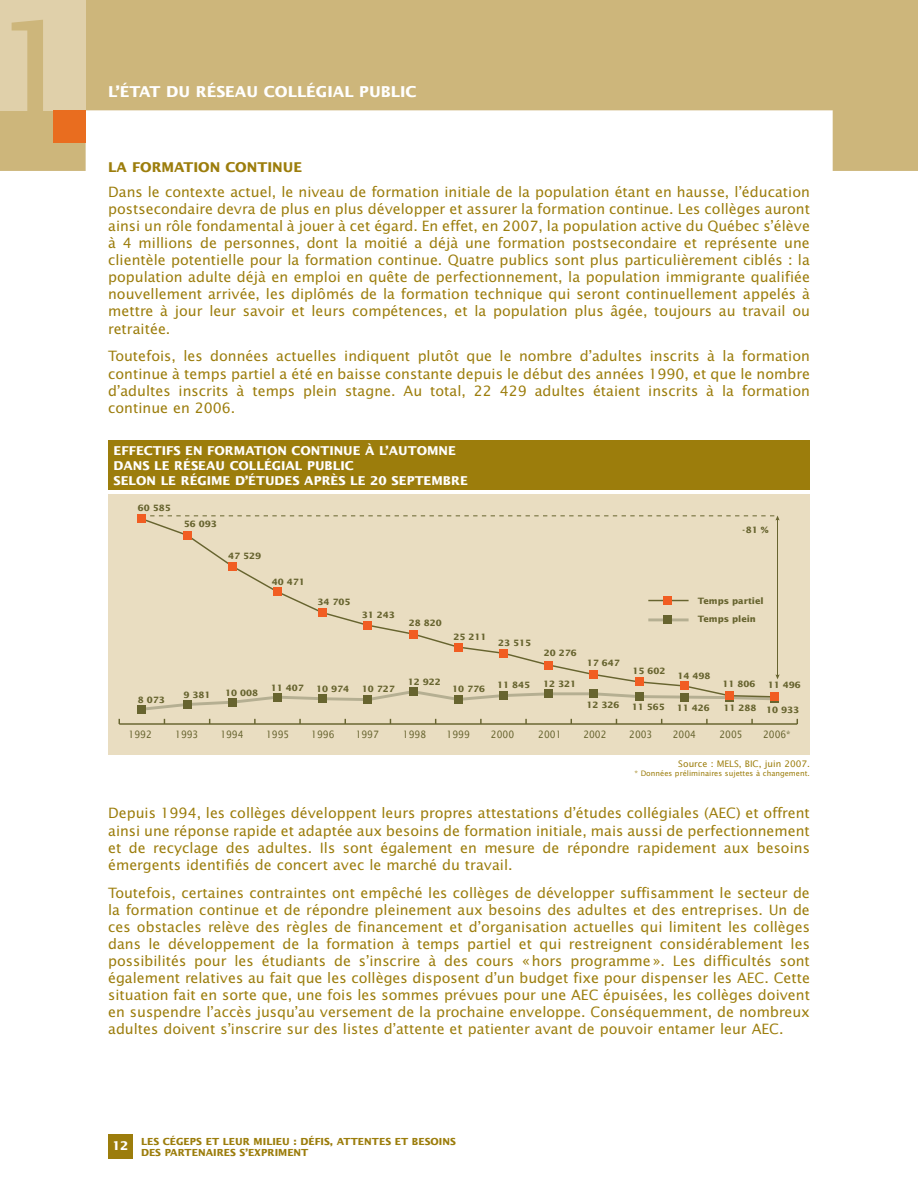
<style>
.page{position:relative;width:918px;height:1188px;background:#fff}
.page>*{position:absolute;margin:0;border:0;box-sizing:border-box;transform-origin:0 0}
.t1{font:163.8px "Lucida Sans";color:#cdb67b}
.t2{font:700 15px "Lucida Sans";color:#fff}
.t3{font:14.25px/17.1px "Lucida Sans";color:#9c7d0c;text-align:justify}
.t4{font:700 13.5px "Lucida Sans";color:#9c7d0c}
.t5{font:700 12.15px/14.5px "Lucida Sans";color:#fff}
.t6{font:10.2px "Lucida Sans";color:#67642f;scale:.9 1}
.t7{font:700 9.75px/11.7px "Lucida Sans";color:#9c7d0c}
.t8{font:9px "Lucida Sans";color:#9c7d0c}
.t9{font:700 8.7px "Lucida Sans";color:#67642f}
.t10{font:7.5px "Lucida Sans";color:#9c7d0c}
.s1{font-size:12px;color:#fff}
</style>
<div class="page">
<div style="left:108px;top:441px;width:702px;height:49px;background:#9c7d0c"></div>
<svg style="left:0;top:0;width:918px;height:171px;fill:#cdb67b"></svg>
<div style="left:0;top:0;width:86px;height:110px;background:#e0d0aa"></div>
<div style="left:53px;top:110px;width:33px;height:33px;background:#e96d1f"></div>
<div style="left:108px;top:1134px;width:25px;height:24px;background:#9c7d0c"></div>
<div style="left:108px;top:494px;width:702px;height:260px;background:#e9ddc1"></div>
<hr style="left:119px;top:723px;width:678px;height:2px;background:#67642f">
<div style="left:137px;top:705px;width:9px;height:9px;background:#67642f"></div>
<div style="left:137px;top:515px;width:9px;height:8px;background:#f15d22"></div>
<svg style="left:146px;top:515px;width:634px;height:196px"></svg>
<h1 class="t1" style="left:-16px;top:3px;width:105px">1</h1>
<p class="t2" style="left:108px;top:85px;width:310px">L’ÉTAT DU RÉSEAU COLLÉGIAL PUBLIC</p>
<p class="t4" style="left:108px;top:161px;width:195px">LA FORMATION CONTINUE</p>
<p class="t3" style="left:108px;top:184px;width:703px">Dans le contexte actuel, le niveau de formation initiale de la population étant en hausse, l’éducation postsecondaire devra de plus en plus développer et assurer la formation continue. Les collèges auront ainsi un rôle fondamental à jouer à cet égard. En effet, en 2007, la population active du Québec s’élève à 4 millions de personnes, dont la moitié a déjà une formation postsecondaire et représente une clientèle potentielle pour la formation continue. Quatre publics sont plus particulièrement ciblés : la population adulte déjà en emploi en quête de perfectionnement, la population immigrante qualifiée nouvellement arrivée, les diplômés de la formation technique qui seront continuellement appelés à mettre à jour leur savoir et leurs compétences, et la population plus âgée, toujours au travail ou retraitée.</p>
<p class="t3" style="left:108px;top:349px;width:703px">Toutefois, les données actuelles indiquent plutôt que le nombre d’adultes inscrits à la formation continue à temps partiel a été en baisse constante depuis le début des années 1990, et que le nombre d’adultes inscrits à temps plein stagne. Au total, 22 429 adultes étaient inscrits à la formation continue en 2006.</p>
<p class="t5" style="left:114px;top:444px;width:356px">EFFECTIFS EN FORMATION CONTINUE À L’AUTOMNE<br>DANS LE RÉSEAU COLLÉGIAL PUBLIC<br>SELON LE RÉGIME D’ÉTUDES APRÈS LE 20 SEPTEMBRE</p>
<p class="t9" style="left:138px;top:504px;width:34px">60 585</p>
<p class="t9" style="left:184px;top:520px;width:34px">56 093</p>
<p class="t9" style="left:228px;top:552px;width:34px">47 529</p>
<p class="t9" style="left:272px;top:578px;width:34px">40 471</p>
<p class="t9" style="left:318px;top:597px;width:34px">34 705</p>
<p class="t9" style="left:362px;top:611px;width:34px">31 243</p>
<p class="t9" style="left:138px;top:696px;width:28px">8 073</p>
<p class="t9" style="left:183px;top:691px;width:28px">9 381</p>
<p class="t9" style="left:225px;top:689px;width:34px">10 008</p>
<p class="t9" style="left:271px;top:684px;width:34px">11 407</p>
<p class="t9" style="left:316px;top:684px;width:34px">10 974</p>
<p class="t9" style="left:362px;top:684px;width:34px">10 727</p>
<p class="t9" style="left:742px;top:525px;width:28px">-81 %</p>
<p class="t9" style="left:409px;top:619px;width:34px">28 820</p>
<p class="t9" style="left:453px;top:633px;width:34px">25 211</p>
<p class="t9" style="left:408px;top:678px;width:34px">12 922</p>
<p class="t9" style="left:452px;top:685px;width:34px">10 776</p>
<p class="t9" style="left:498px;top:639px;width:34px">23 515</p>
<p class="t9" style="left:544px;top:649px;width:34px">20 276</p>
<p class="t9" style="left:497px;top:681px;width:34px">11 845</p>
<p class="t9" style="left:543px;top:679px;width:34px">12 321</p>
<p class="t9" style="left:698px;top:597px;width:67px">Temps partiel</p>
<p class="t9" style="left:587px;top:659px;width:34px">17 647</p>
<p class="t9" style="left:632px;top:667px;width:34px">15 602</p>
<p class="t9" style="left:698px;top:615px;width:60px">Temps plein</p>
<p class="t9" style="left:678px;top:671px;width:34px">14 498</p>
<p class="t9" style="left:723px;top:680px;width:34px">11 806</p>
<p class="t9" style="left:768px;top:681px;width:34px">11 496</p>
<p class="t9" style="left:587px;top:701px;width:34px">12 326</p>
<p class="t9" style="left:632px;top:703px;width:34px">11 565</p>
<p class="t9" style="left:677px;top:704px;width:34px">11 426</p>
<p class="t9" style="left:724px;top:705px;width:77px">11 288 10 933</p>
<p class="t6" style="left:129px;top:729px;width:27px">1992</p>
<p class="t6" style="left:175px;top:729px;width:27px">1993</p>
<p class="t6" style="left:220px;top:729px;width:27px">1994</p>
<p class="t6" style="left:266px;top:729px;width:27px">1995</p>
<p class="t6" style="left:311px;top:729px;width:27px">1996</p>
<p class="t6" style="left:356px;top:729px;width:27px">1997</p>
<p class="t6" style="left:403px;top:729px;width:27px">1998</p>
<p class="t6" style="left:447px;top:729px;width:27px">1999</p>
<p class="t6" style="left:491px;top:729px;width:27px">2000</p>
<p class="t6" style="left:538px;top:729px;width:27px">2001</p>
<p class="t6" style="left:583px;top:729px;width:27px">2002</p>
<p class="t6" style="left:629px;top:729px;width:27px">2003</p>
<p class="t6" style="left:673px;top:729px;width:27px">2004</p>
<p class="t6" style="left:719px;top:729px;width:27px">2005</p>
<p class="t6" style="left:763px;top:729px;width:32px">2006*</p>
<p class="t8" style="left:678px;top:759px;width:133px">Source : MELS, BIC, juin 2007.</p>
<p class="t10" style="left:634px;top:770px;width:177px">* Données préliminaires sujettes à changement.</p>
<p class="t3" style="left:108px;top:806px;width:703px">Depuis 1994, les collèges développent leurs propres attestations d’études collégiales (AEC) et offrent ainsi une réponse rapide et adaptée aux besoins de formation initiale, mais aussi de perfectionnement et de recyclage des adultes. Ils sont également en mesure de répondre rapidement aux besoins émergents identifiés de concert avec le marché du travail.</p>
<p class="t3" style="left:108px;top:885px;width:703px">Toutefois, certaines contraintes ont empêché les collèges de développer suffisamment le secteur de la formation continue et de répondre pleinement aux besoins des adultes et des entreprises. Un de ces obstacles relève des règles de financement et d’organisation actuelles qui limitent les collèges dans le développement de la formation à temps partiel et qui restreignent considérablement les possibilités pour les étudiants de s’inscrire à des cours « hors programme ». Les difficultés sont également relatives au fait que les collèges disposent d’un budget fixe pour dispenser les AEC. Cette situation fait en sorte que, une fois les sommes prévues pour une AEC épuisées, les collèges doivent en suspendre l’accès jusqu’au versement de la prochaine enveloppe. Conséquemment, de nombreux adultes doivent s’inscrire sur des listes d’attente et patienter avant de pouvoir entamer leur AEC.</p>
<p class="t7" style="left:141px;top:1136px;width:316px;text-indent:-29px"><span class="s1">12</span> LES CÉGEPS ET LEUR MILIEU : DÉFIS, ATTENTES ET BESOINS<br>DES PARTENAIRES S’EXPRIMENT</p>
</div>
